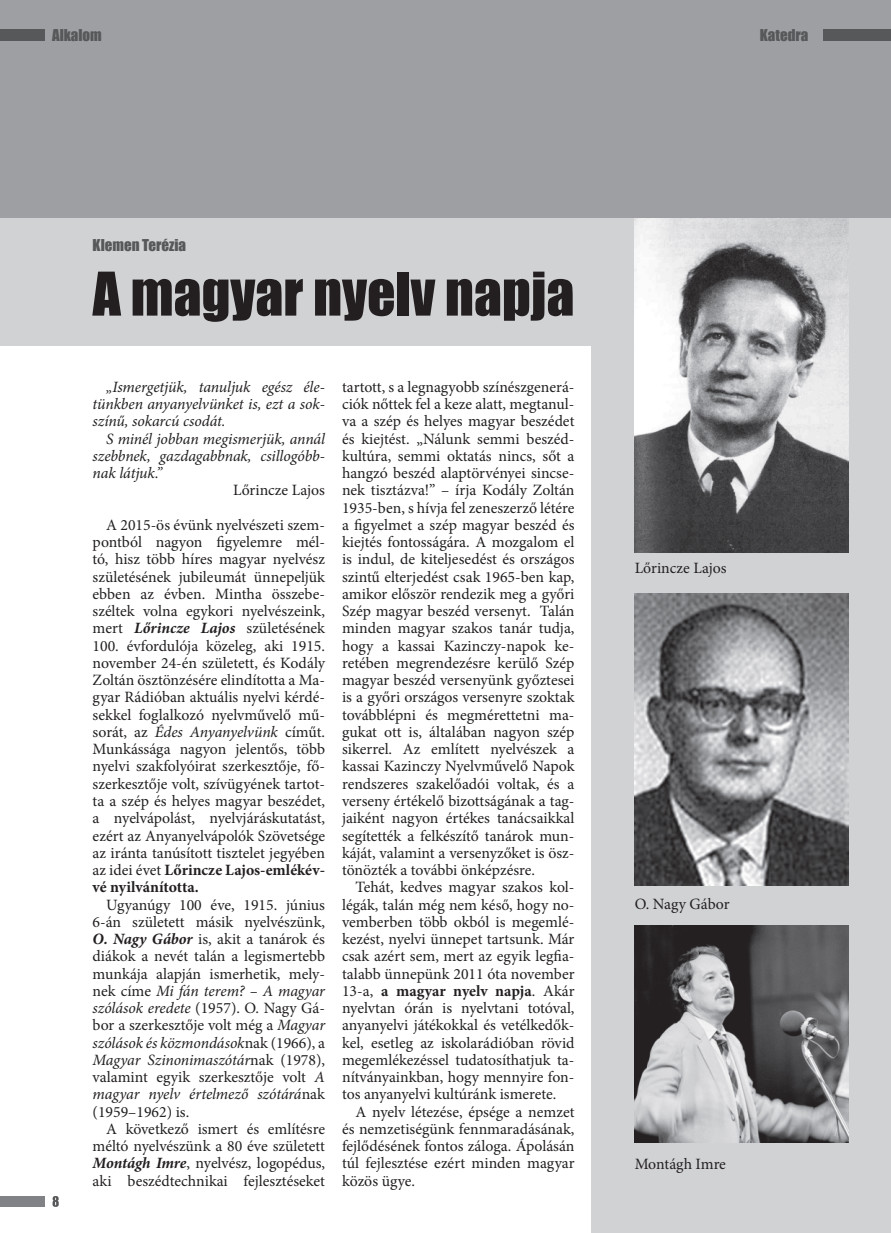
<style>
.page{position:relative;width:891px;height:1233px;background:#fff}
.page>*{position:absolute;margin:0;border:0;box-sizing:border-box;transform-origin:0 0}
.t1{font:55.65px "Impact";color:#231f20}
.t2{font:15.75px/17.2px "Minion Pro";color:#231f20;text-align:justify}
.t3{font:italic 15.75px/17.2px "Minion Pro";letter-spacing:-.01em;color:#231f20;text-align:justify}
.t4{font:15px "Impact";color:#57585a}
.s1{font-weight:700;font-style:italic}
.s2{font-style:italic}
.s3{font-weight:700}
</style>
<div class="page">
<div style="left:0;top:218px;width:891px;height:128px;background:#d1d2d4"></div>
<div style="left:0;top:0;width:891px;height:218px;background:#9d9fa2"></div>
<div style="left:592px;top:218px;width:299px;height:1014px;background:#d1d2d4"></div>
<div style="left:824px;top:29px;width:67px;height:12px;background:#57585a"></div>
<svg style="left:53px;top:1196px;width:6px;height:10px"></svg>
<div style="left:0;top:29px;width:45px;height:12px;background:#57585a"></div>
<div style="left:0;top:1196px;width:45px;height:10px;background:#808285"></div>
<img style="left:635px;top:925px;width:214px;height:217px">
<img style="left:635px;top:218px;width:214px;height:335px">
<img style="left:635px;top:593px;width:214px;height:292px">
<p class="t4" style="left:52px;top:24px;width:51px">Alkalom</p>
<p class="t4" style="left:760px;top:24px;width:50px">Katedra</p>
<p class="t4" style="left:93px;top:233px;width:95px">Klemen Terézia</p>
<h1 class="t1" style="left:93px;top:250px;width:483px">A magyar nyelv napja</h1>
<p class="t3" style="left:93px;top:378px;width:234px;text-indent:13px">„Ismergetjük, tanuljuk egész éle&shy;tünkben anyanyelvünket is, ezt a sok&shy;színű, sokarcú csodát.</p>
<p class="t3" style="left:93px;top:430px;width:234px;text-indent:13px">S minél jobban megismerjük, annál szebbnek, gazdagabbnak, csillogóbb&shy;nak látjuk.”</p>
<p class="t2" style="left:106px;top:473px;width:220px;line-height:34.5px;text-align:right">Lőrincze Lajos<br>A 2015-ös évünk nyelvészeti szem-</p>
<p class="t2" style="left:93px;top:533px;width:234px">pontból nagyon figyelemre mél&shy;tó, hisz több híres magyar nyelvész születésének jubileumát ünnepeljük ebben az évben. Mintha összebe&shy;széltek volna egykori nyelvészeink, mert <span class="s1">Lőrincze Lajos</span> születésének 100. évfordulója közeleg, aki 1915. november 24-én született, és Kodály Zoltán ösztönzésére elindította a Ma&shy;gyar Rádióban aktuális nyelvi kérdé&shy;sekkel foglalkozó nyelvművelő mű&shy;sorát, az <span class="s2">Édes Anyanyelvünk</span> címűt.<br>Munkássága nagyon jelentős, több nyelvi szakfolyóirat szerkesztője, fő&shy;szerkesztője volt, szívügyének tartot&shy;ta a szép és helyes magyar beszédet, a nyelvápolást, nyelvjáráskutatást, ezért az Anyanyelvápolók Szövetsége az iránta tanúsított tisztelet jegyében az idei évet <span class="s3">Lőrincze Lajos-emlékév&shy;vé nyilvánította.</span></p>
<p class="t2" style="left:93px;top:895px;width:234px;text-indent:13px">Ugyanúgy 100 éve, 1915. június 6-án született másik nyelvészünk, <span class="s1">O. Nagy Gábor</span> is, akit a tanárok és diákok a nevét talán a legismertebb munkája alapján ismerhetik, mely&shy;nek címe <span class="s2">Mi fán terem? – A magyar szólások eredete</span> (1957). O. Nagy Gá&shy;bor a szerkesztője volt még a <span class="s2">Magyar szólások és közmondások</span>nak (1966), a <span class="s2">Magyar Szinonimaszótár</span>nak (1978), valamint egyik szerkesztője volt <span class="s2">A magyar nyelv értelmező szótárá</span>nak (1959–1962) is.</p>
<p class="t2" style="left:93px;top:1120px;width:234px;text-indent:13px">A következő ismert és említésre méltó nyelvészünk a 80 éve született <span class="s1">Montágh Imre</span>, nyelvész, logopédus, aki beszédtechnikai fejlesztéseket</p>
<p class="t2" style="left:342px;top:378px;width:234px">tartott, s a legnagyobb színészgenerá&shy;ciók nőttek fel a keze alatt, megtanul&shy;va a szép és helyes magyar beszédet és kiejtést. „Nálunk semmi beszéd&shy;kultúra, semmi oktatás nincs, sőt a hangzó beszéd alaptörvényei sincse&shy;nek tisztázva!” – írja Kodály Zoltán 1935-ben, s hívja fel zeneszerző létére a figyelmet a szép magyar beszéd és kiejtés fontosságára. A mozgalom el is indul, de kiteljesedést és országos szintű elterjedést csak 1965-ben kap, amikor először rendezik meg a győri Szép magyar beszéd versenyt. Talán minden magyar szakos tanár tudja, hogy a kassai Kazinczy-napok ke&shy;retében megrendezésre kerülő Szép magyar beszéd versenyünk győztesei is a győri országos versenyre szoktak továbblépni és megmérettetni ma&shy;gukat ott is, általában nagyon szép sikerrel. Az említett nyelvészek a kassai Kazinczy Nyelvművelő Napok rendszeres szakelőadói voltak, és a verseny értékelő bizottságának a tag&shy;jaiként nagyon értékes tanácsaikkal segítették a felkészítő tanárok mun&shy;káját, valamint a versenyzőket is ösz&shy;tönözték a további önképzésre.</p>
<p class="t2" style="left:342px;top:878px;width:234px;text-indent:13px">Tehát, kedves magyar szakos kol&shy;légák, talán még nem késő, hogy no&shy;vemberben több okból is megemlé&shy;kezést, nyelvi ünnepet tartsunk. Már csak azért sem, mert az egyik legfia&shy;talabb ünnepünk 2011 óta november 13-a, <span class="s3">a magyar nyelv napja</span>. Akár nyelvtan órán is nyelvtani totóval, anyanyelvi játékokkal és vetélkedők&shy;kel, esetleg az iskolarádióban rövid megemlékezéssel tudatosíthatjuk ta&shy;nítványainkban, hogy mennyire fon&shy;tos anyanyelvi kultúránk ismerete.</p>
<p class="t2" style="left:342px;top:1102px;width:234px;text-indent:13px">A nyelv létezése, épsége a nemzet és nemzetiségünk fennmaradásának, fejlődésének fontos záloga. Ápolásán túl fejlesztése ezért minden magyar közös ügye.</p>
<p class="t2" style="left:635px;top:559px;width:93px">Lőrincze Lajos</p>
<p class="t2" style="left:635px;top:895px;width:96px">O. Nagy Gábor</p>
<p class="t2" style="left:635px;top:1154px;width:93px">Montágh Imre</p>
</div>
